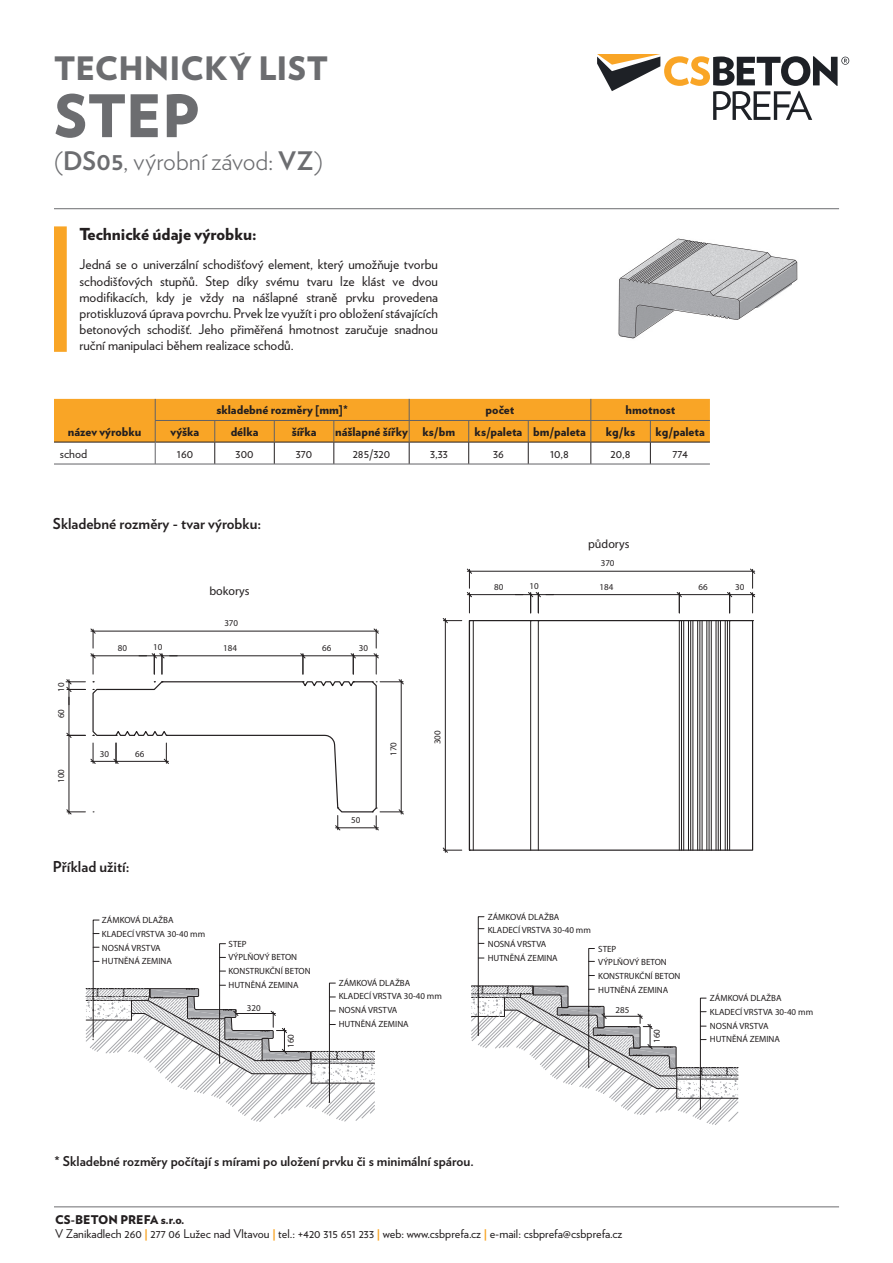
<style>
.page{position:relative;width:893px;height:1263px;background:#fff}
.page>*{position:absolute;margin:0;border:0;box-sizing:border-box;transform-origin:0 0}
.t1{font:900 58.5px "Verlag ACCENT";color:#6c6d70}
.t2{font:900 32.25px "Verlag ACCENT";letter-spacing:.005em;color:#6c6d70}
.t3{font:300 25.5px "Verlag ACCENT";color:#6c6d70}
.t4{font:900 16.5px "Verlag";color:#231f20}
.t5{font:700 15px "Verlag";color:#231f20}
.t6{font:13.5px/16.2px "Verlag";color:#231f20;text-align:justify}
.t7{font:700 13.5px "Verlag";color:#231f20}
.t8{font:12px/14.4px "Verlag";color:#231f20}
.t9{font:900 12px "Verlag";color:#231f20}
.t10{font:12px "Myriad Pro";color:#231f20}
.t11{font:9px/13.6px "Myriad Pro";color:#231f20}
.s1{font-weight:700}
.s2{font-weight:900}
.s3{font-weight:900;color:#f9a526}
</style>
<div class="page">
<svg style="left:597px;top:54px;width:252px;height:66px"></svg>
<hr style="left:54px;top:1206px;width:785px;height:1px;background:#6c6d70">
<hr style="left:54px;top:208px;width:785px;height:1px;background:#6c6d70">
<div style="left:54px;top:226px;width:13px;height:126px;background:#f9a526"></div>
<hr style="left:54px;top:464px;width:656px;height:1px;background:#636366">
<svg style="left:54px;top:399px;width:656px;height:65px"></svg>
<svg style="left:619px;top:239px;width:178px;height:99px"></svg>
<div style="left:469px;top:620px;width:284px;height:231px;border:1px solid #231f20"></div>
<hr style="left:473px;top:621px;width:1px;height:229px;background:#231f20">
<hr style="left:530px;top:621px;width:1px;height:229px;background:#231f20">
<hr style="left:538px;top:621px;width:1px;height:229px;background:#231f20">
<hr style="left:679px;top:621px;width:1px;height:229px;background:#231f20">
<hr style="left:681px;top:621px;width:1px;height:229px;background:#231f20">
<hr style="left:683px;top:621px;width:1px;height:229px;background:#231f20">
<hr style="left:688px;top:621px;width:1px;height:229px;background:#231f20">
<hr style="left:690px;top:621px;width:1px;height:229px;background:#231f20">
<hr style="left:693px;top:621px;width:1px;height:229px;background:#231f20">
<hr style="left:697px;top:621px;width:1px;height:229px;background:#231f20">
<hr style="left:699px;top:621px;width:1px;height:229px;background:#231f20">
<hr style="left:702px;top:621px;width:1px;height:229px;background:#231f20">
<hr style="left:706px;top:621px;width:1px;height:229px;background:#231f20">
<hr style="left:709px;top:621px;width:1px;height:229px;background:#231f20">
<hr style="left:711px;top:621px;width:1px;height:229px;background:#231f20">
<hr style="left:716px;top:621px;width:1px;height:229px;background:#231f20">
<hr style="left:718px;top:621px;width:1px;height:229px;background:#231f20">
<hr style="left:720px;top:621px;width:1px;height:229px;background:#231f20">
<hr style="left:725px;top:621px;width:1px;height:229px;background:#231f20">
<hr style="left:727px;top:621px;width:1px;height:229px;background:#231f20">
<hr style="left:729px;top:621px;width:1px;height:229px;background:#231f20">
<hr style="left:467px;top:571px;width:288px;height:1px;background:#231f20">
<hr style="left:445px;top:618px;width:1px;height:234px;background:#231f20">
<hr style="left:467px;top:594px;width:64px;height:1px;background:#231f20">
<hr style="left:679px;top:594px;width:51px;height:1px;background:#231f20">
<hr style="left:546px;top:594px;width:133px;height:1px;background:#231f20">
<svg style="left:66px;top:628px;width:338px;height:203px"></svg>
<svg style="left:515px;top:592px;width:39px;height:21px"></svg>
<svg style="left:677px;top:592px;width:5px;height:21px"></svg>
<svg style="left:727px;top:569px;width:28px;height:44px"></svg>
<svg style="left:443px;top:569px;width:29px;height:54px"></svg>
<svg style="left:443px;top:847px;width:19px;height:6px"></svg>
<svg style="left:85px;top:920px;width:290px;height:202px"></svg>
<svg style="left:471px;top:916px;width:268px;height:209px"></svg>
<h2 class="t2" style="left:54px;top:52px;width:275px">TECHNICKÝ LIST</h2>
<h1 class="t1" style="left:54px;top:86px;width:147px">STEP</h1>
<h3 class="t3" style="left:54px;top:146px;width:270px">(<span class="s1">DS05</span>, výrobní závod: <span class="s1">VZ</span>)</h3>
<h3 class="t4" style="left:80px;top:227px;width:179px">Technické údaje výrobku:</h3>
<p class="t6" style="left:80px;top:258px;width:360px">Jedná se o univerzální schodišťový element, který umožňuje tvorbu schodišťových stupňů. Step díky svému tvaru lze klást ve dvou modifikacích, kdy je vždy na nášlapné straně prvku provedena protiskluzová úprava povrchu. Prvek lze využít i pro obložení stávajících betonových schodišť. Jeho přiměřená hmotnost zaručuje snadnou ruční manipulaci během realizace schodů.</p>
<h3 class="t9" style="left:216px;top:405px;width:133px">skladebné rozměry [mm]*</h3>
<h3 class="t9" style="left:486px;top:405px;width:30px">počet</h3>
<h3 class="t9" style="left:626px;top:405px;width:51px">hmotnost</h3>
<h3 class="t9" style="left:68px;top:427px;width:75px">název výrobku</h3>
<h3 class="t9" style="left:171px;top:427px;width:30px">výška</h3>
<h3 class="t9" style="left:231px;top:427px;width:29px">délka</h3>
<h3 class="t9" style="left:292px;top:427px;width:26px">šířka</h3>
<h3 class="t9" style="left:335px;top:427px;width:122px">nášlapné šířky ks/bm</h3>
<h3 class="t9" style="left:475px;top:427px;width:113px">ks/paleta bm/paleta</h3>
<h3 class="t9" style="left:606px;top:427px;width:31px">kg/ks</h3>
<h3 class="t9" style="left:655px;top:427px;width:51px">kg/paleta</h3>
<h3 class="t8" style="left:60px;top:447px;width:29px">schod</h3>
<h3 class="t8" style="left:177px;top:447px;width:18px">160</h3>
<h3 class="t8" style="left:236px;top:447px;width:19px">300</h3>
<h3 class="t8" style="left:296px;top:447px;width:18px">370</h3>
<h3 class="t8" style="left:353px;top:447px;width:39px">285/320</h3>
<h3 class="t8" style="left:430px;top:447px;width:19px">3,33</h3>
<h3 class="t8" style="left:493px;top:447px;width:12px">36</h3>
<h3 class="t8" style="left:550px;top:447px;width:20px">10,8</h3>
<h3 class="t8" style="left:611px;top:447px;width:22px">20,8</h3>
<h3 class="t8" style="left:672px;top:447px;width:17px">774</h3>
<h3 class="t5" style="left:53px;top:515px;width:210px">Skladebné rozměry - tvar výrobku:</h3>
<h3 class="t10" style="left:209px;top:583px;width:42px">bokorys</h3>
<p class="t11" style="left:224px;top:616px;width:15px">370</p>
<p class="t11" style="left:54px;top:692px;width:11px;rotate:-90deg">10</p>
<p class="t11" style="left:54px;top:718px;width:11px;rotate:-90deg">60</p>
<p class="t11" style="left:54px;top:783px;width:15px;rotate:-90deg">100</p>
<p class="t11" style="left:118px;top:641px;width:11px">80</p>
<p class="t11" style="left:153px;top:640px;width:11px">10</p>
<p class="t11" style="left:223px;top:641px;width:15px">184</p>
<p class="t11" style="left:322px;top:641px;width:11px">66</p>
<p class="t11" style="left:359px;top:641px;width:11px">30</p>
<p class="t11" style="left:100px;top:747px;width:11px">30</p>
<p class="t11" style="left:135px;top:747px;width:11px">66</p>
<p class="t11" style="left:351px;top:813px;width:11px">50</p>
<h3 class="t5" style="left:53px;top:858px;width:78px">Příklad užití:</h3>
<p class="t11" style="left:386px;top:756px;width:15px;rotate:-90deg">170</p>
<p class="t11" style="left:431px;top:744px;width:15px;rotate:-90deg">300</p>
<p class="t11" style="left:102px;top:913px;width:105px">ZÁMKOVÁ DLAŽBA<br>KLADECÍ VRSTVA 30-40 mm<br>NOSNÁ VRSTVA<br>HUTNĚNÁ ZEMINA</p>
<p class="t11" style="left:229px;top:937px;width:84px">STEP<br>VÝPLŇOVÝ BETON<br>KONSTRUKČNÍ BETON<br>HUTNĚNÁ ZEMINA</p>
<p class="t11" style="left:247px;top:1001px;width:15px">320</p>
<p class="t11" style="left:284px;top:1048px;width:15px;rotate:-90deg">160</p>
<p class="t11" style="left:339px;top:976px;width:105px">ZÁMKOVÁ DLAŽBA<br>KLADECÍ VRSTVA 30-40 mm<br>NOSNÁ VRSTVA<br>HUTNĚNÁ ZEMINA</p>
<h3 class="t10" style="left:588px;top:537px;width:43px">půdorys</h3>
<p class="t11" style="left:601px;top:557px;width:15px">370</p>
<p class="t11" style="left:494px;top:580px;width:11px">80</p>
<p class="t11" style="left:529px;top:579px;width:11px">10</p>
<p class="t11" style="left:599px;top:580px;width:15px">184</p>
<p class="t11" style="left:698px;top:580px;width:11px">66</p>
<p class="t11" style="left:735px;top:580px;width:11px">30</p>
<p class="t11" style="left:488px;top:910px;width:105px">ZÁMKOVÁ DLAŽBA<br>KLADECÍ VRSTVA 30-40 mm<br>NOSNÁ VRSTVA<br>HUTNĚNÁ ZEMINA</p>
<p class="t11" style="left:598px;top:942px;width:84px">STEP<br>VÝPLŇOVÝ BETON<br>KONSTRUKČNÍ BETON<br>HUTNĚNÁ ZEMINA</p>
<p class="t11" style="left:615px;top:1003px;width:15px">285</p>
<p class="t11" style="left:650px;top:1043px;width:15px;rotate:-90deg">160</p>
<p class="t11" style="left:710px;top:991px;width:105px">ZÁMKOVÁ DLAŽBA<br>KLADECÍ VRSTVA 30-40 mm<br>NOSNÁ VRSTVA<br>HUTNĚNÁ ZEMINA</p>
<h3 class="t7" style="left:55px;top:1154px;width:421px">* Skladebné rozměry počítají s mírami po uložení prvku či s minimální spárou.</h3>
<h3 class="t8" style="left:55px;top:1213px;width:569px"><span class="s2">CS-BETON PREFA s.r.o.<br></span>V Zanikadlech 260 <span class="s3">|</span> 277 06 Lužec nad Vltavou <span class="s3">|</span> tel.: +420 315 651 233 <span class="s3">|</span> web: www.csbprefa.cz <span class="s3">|</span> e-mail: csbprefa@csbprefa.cz</h3>
</div>
